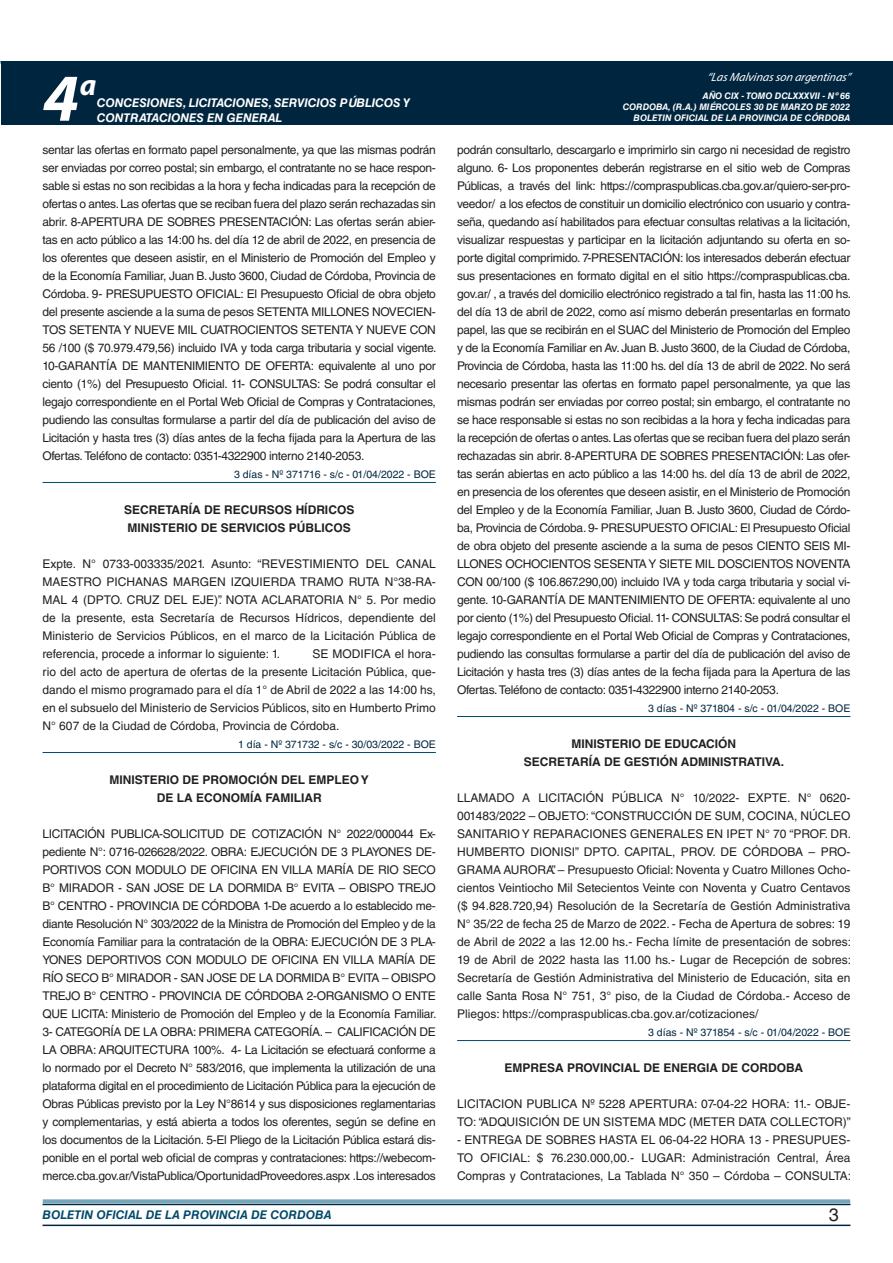
<style>
.page{position:relative;width:893px;height:1263px;background:#fff}
.page>*{position:absolute;margin:0;border:0;box-sizing:border-box;transform-origin:0 0}
.t1{font:italic 700 67.5px "Myriad Pro";color:#fff}
.t2{font:italic 700 30px "Myriad Pro";color:#fff}
.t3{font:18px "Helvetica LT Std";color:#231f20}
.TEXTO_BASE{font:12px/18px "Helvetica LT Std";color:#231f20;text-align:justify}
.RESUELVE{font:700 12px "Helvetica LT Std";color:#231f20}
.t4{font:italic 700 12px/14.4px "Helvetica LT Std";color:#fff}
.t5{font:italic 700 12px "Helvetica LT Std";color:#004b6c}
.t6{font:italic 12px "Myriad Pro";color:#fff}
.FECHA_DE_VENCIMIENTO{font:10.5px "Helvetica LT Std";color:#00263f}
.t7{font:italic 700 9px/10.8px "Helvetica LT Std";color:#fff;text-align:right}
</style>
<div class="page">
<hr style="left:43px;top:1224px;width:807px;height:2px;background:#00263f">
<div style="left:42px;top:1198px;width:809px;height:8px;background:#fff;opacity:.75"></div>
<div style="left:1px;top:61px;width:892px;height:64px;background:#00263f"></div>
<hr style="left:43px;top:482px;width:393px;height:1px;background:#004b6c">
<hr style="left:43px;top:752px;width:393px;height:1px;background:#004b6c">
<hr style="left:457px;top:716px;width:393px;height:1px;background:#004b6c">
<hr style="left:457px;top:1040px;width:393px;height:1px;background:#004b6c">
<h1 class="t1" style="left:43px;top:54px;width:38px">4</h1>
<h2 class="t2" style="left:80px;top:66px;width:18px">a</h2>
<p class="t4" style="left:97px;top:96px;width:315px">CONCESIONES, LICITACIONES, SERVICIOS PÚBLICOS Y<br>CONTRATACIONES EN GENERAL</p>
<p class="TEXTO_BASE" style="left:43px;top:141px;width:396px">sentar las ofertas en formato papel personalmente, ya que las mismas podrán ser enviadas por correo postal; sin embargo, el contratante no se hace respon&shy;sable si estas no son recibidas a la hora y fecha indicadas para la recepción de ofertas o antes. Las ofertas que se reciban fuera del plazo serán rechazadas sin abrir. 8-APERTURA DE SOBRES PRESENTACIÓN: Las ofertas serán abier&shy;tas en acto público a las 14:00 hs. del día 12 de abril de 2022, en presencia de los oferentes que deseen asistir, en el Ministerio de Promoción del Empleo y de la Economía Familiar, Juan B. Justo 3600, Ciudad de Córdoba, Provincia de Córdoba. 9- PRESUPUESTO OFICIAL: El Presupuesto Oficial de obra objeto del presente asciende a la suma de pesos SETENTA MILLONES NOVECIEN-TOS SETENTA Y NUEVE MIL CUATROCIENTOS SETENTA Y NUEVE CON 56 /100 ($ 70.979.479,56) incluido IVA y toda carga tributaria y social vigente.<br>10-GARANTÍA DE MANTENIMIENTO DE OFERTA: equivalente al uno por ciento (1%) del Presupuesto Oficial. 11- CONSULTAS: Se podrá consultar el legajo correspondiente en el Portal Web Oficial de Compras y Contrataciones, pudiendo las consultas formularse a partir del día de publicación del aviso de Licitación y hasta tres (3) días antes de la fecha fijada para la Apertura de las Ofertas. Teléfono de contacto: 0351-4322900 interno 2140-2053.</p>
<p class="FECHA_DE_VENCIMIENTO" style="left:234px;top:468px;width:203px">3 días - Nº 371716 - s/c - 01/04/2022 - BOE</p>
<p class="RESUELVE" style="left:124px;top:502px;width:232px">SECRETARÍA DE RECURSOS HÍDRICOS</p>
<p class="RESUELVE" style="left:128px;top:520px;width:225px">MINISTERIO DE SERVICIOS PÚBLICOS</p>
<p class="TEXTO_BASE" style="left:43px;top:555px;width:395px">Expte. N° 0733-003335/2021. Asunto: “REVESTIMIENTO DEL CANAL MAESTRO PICHANAS MARGEN IZQUIERDA TRAMO RUTA N°38-RA-MAL 4 (DPTO. CRUZ DEL EJE)”. NOTA ACLARATORIA N° 5. Por medio de la presente, esta Secretaría de Recursos Hídricos, dependiente del Ministerio de Servicios Públicos, en el marco de la Licitación Pública de referencia, procede a informar lo siguiente: 1.</p>
<p class="TEXTO_BASE" style="left:43px;top:645px;width:395px;text-indent:270px">SE MODIFICA el hora&shy;rio del acto de apertura de ofertas de la presente Licitación Pública, que&shy;dando el mismo programado para el día 1° de Abril de 2022 a las 14:00 hs, en el subsuelo del Ministerio de Servicios Públicos, sito en Humberto Primo N° 607 de la Ciudad de Córdoba, Provincia de Córdoba.</p>
<p class="FECHA_DE_VENCIMIENTO" style="left:238px;top:738px;width:199px">1 día - Nº 371732 - s/c - 30/03/2022 - BOE</p>
<p class="RESUELVE" style="left:109px;top:772px;width:261px">MINISTERIO DE PROMOCIÓN DEL EMPLEO Y</p>
<p class="RESUELVE" style="left:157px;top:790px;width:167px">DE LA ECONOMÍA FAMILIAR</p>
<p class="TEXTO_BASE" style="left:43px;top:825px;width:396px">LICITACIÓN PUBLICA-SOLICITUD DE COTIZACIÓN N° 2022/000044 Ex&shy;pediente N°: 0716-026628/2022. OBRA: EJECUCIÓN DE 3 PLAYONES DE-PORTIVOS CON MODULO DE OFICINA EN VILLA MARÍA DE RIO SECO B° MIRADOR - SAN JOSE DE LA DORMIDA B° EVITA – OBISPO TREJO B° CENTRO - PROVINCIA DE CÓRDOBA 1-De acuerdo a lo establecido me&shy;diante Resolución N° 303/2022 de la Ministra de Promoción del Empleo y de la Economía Familiar para la contratación de la OBRA: EJECUCIÓN DE 3 PLA-YONES DEPORTIVOS CON MODULO DE OFICINA EN VILLA MARÍA DE RÍO SECO B° MIRADOR - SAN JOSE DE LA DORMIDA B° EVITA – OBISPO TREJO B° CENTRO - PROVINCIA DE CÓRDOBA 2-ORGANISMO O ENTE QUE LICITA: Ministerio de Promoción del Empleo y de la Economía Familiar.<br>3- CATEGORÍA DE LA OBRA: PRIMERA CATEGORÍA. – CALIFICACIÓN DE LA OBRA: ARQUITECTURA 100%. 4- La Licitación se efectuará conforme a lo normado por el Decreto N° 583/2016, que implementa la utilización de una plataforma digital en el procedimiento de Licitación Pública para la ejecución de Obras Públicas previsto por la Ley N°8614 y sus disposiciones reglamentarias y complementarias, y está abierta a todos los oferentes, según se define en los documentos de la Licitación. 5-El Pliego de la Licitación Pública estará dis&shy;ponible en el portal web oficial de compras y contrataciones: https://webecom&shy;merce.cba.gov.ar/VistaPublica/OportunidadProveedores.aspx .Los interesados</p>
<p class="t6" style="left:707px;top:70px;width:145px">“LasMalvinasson argentinas”</p>
<p class="t7" style="left:623px;top:91px;width:229px">AÑO CIX - TOMO DCLXXXVII - Nº 66<br>CORDOBA, (R.A.) MIÉRCOLES 30 DE MARZO DE 2022</p>
<p class="t7" style="left:634px;top:112px;width:218px">BOLETIN OFICIAL DE LA PROVINCIA DE CÓRDOBA</p>
<p class="TEXTO_BASE" style="left:457px;top:141px;width:396px">podrán consultarlo, descargarlo e imprimirlo sin cargo ni necesidad de registro alguno. 6- Los proponentes deberán registrarse en el sitio web de Compras Públicas, a través del link: https://compraspublicas.cba.gov.ar/quiero-ser-pro&shy;veedor/ a los efectos de constituir un domicilio electrónico con usuario y contra&shy;seña, quedando así habilitados para efectuar consultas relativas a la licitación, visualizar respuestas y participar en la licitación adjuntando su oferta en so&shy;porte digital comprimido. 7-PRESENTACIÓN: los interesados deberán efectuar sus presentaciones en formato digital en el sitio https://compraspublicas.cba. gov.ar/ , a través del domicilio electrónico registrado a tal fin, hasta las 11:00 hs. del día 13 de abril de 2022, como así mismo deberán presentarlas en formato papel, las que se recibirán en el SUAC del Ministerio de Promoción del Empleo y de la Economía Familiar en Av. Juan B. Justo 3600, de la Ciudad de Córdoba, Provincia de Córdoba, hasta las 11:00 hs. del día 13 de abril de 2022. No será necesario presentar las ofertas en formato papel personalmente, ya que las mismas podrán ser enviadas por correo postal; sin embargo, el contratante no se hace responsable si estas no son recibidas a la hora y fecha indicadas para la recepción de ofertas o antes. Las ofertas que se reciban fuera del plazo serán rechazadas sin abrir. 8-APERTURA DE SOBRES PRESENTACIÓN: Las ofer&shy;tas serán abiertas en acto público a las 14:00 hs. del día 13 de abril de 2022, en presencia de los oferentes que deseen asistir, en el Ministerio de Promoción del Empleo y de la Economía Familiar, Juan B. Justo 3600, Ciudad de Córdo&shy;ba, Provincia de Córdoba. 9- PRESUPUESTO OFICIAL: El Presupuesto Oficial de obra objeto del presente asciende a la suma de pesos CIENTO SEIS MI-LLONES OCHOCIENTOS SESENTA Y SIETE MIL DOSCIENTOS NOVENTA CON 00/100 ($ 106.867.290,00) incluido IVA y toda carga tributaria y social vi&shy;gente. 10-GARANTÍA DE MANTENIMIENTO DE OFERTA: equivalente al uno por ciento (1%) del Presupuesto Oficial. 11- CONSULTAS: Se podrá consultar el legajo correspondiente en el Portal Web Oficial de Compras y Contrataciones, pudiendo las consultas formularse a partir del día de publicación del aviso de Licitación y hasta tres (3) días antes de la fecha fijada para la Apertura de las Ofertas. Teléfono de contacto: 0351-4322900 interno 2140-2053.</p>
<p class="FECHA_DE_VENCIMIENTO" style="left:648px;top:702px;width:204px">3 días - Nº 371804 - s/c - 01/04/2022 - BOE</p>
<p class="RESUELVE" style="left:571px;top:736px;width:166px">MINISTERIO DE EDUCACIÓN</p>
<p class="RESUELVE" style="left:524px;top:754px;width:262px">SECRETARÍA DE GESTIÓN ADMINISTRATIVA.</p>
<p class="TEXTO_BASE" style="left:457px;top:789px;width:396px">LLAMADO A LICITACIÓN PÚBLICA N° 10/2022- EXPTE. N° 0620- 001483/2022 – OBJETO: “CONSTRUCCIÓN DE SUM, COCINA, NÚCLEO SANITARIO Y REPARACIONES GENERALES EN IPET N° 70 “PROF. DR.<br>HUMBERTO DIONISI” DPTO. CAPITAL, PROV. DE CÓRDOBA – PRO-GRAMA AURORA”. – Presupuesto Oficial: Noventa y Cuatro Millones Ocho&shy;cientos Veintiocho Mil Setecientos Veinte con Noventa y Cuatro Centavos ($ 94.828.720,94) Resolución de la Secretaría de Gestión Administrativa N° 35/22 de fecha 25 de Marzo de 2022. - Fecha de Apertura de sobres: 19 de Abril de 2022 a las 12.00 hs.- Fecha límite de presentación de sobres:<br>19 de Abril de 2022 hasta las 11.00 hs.- Lugar de Recepción de sobres:<br>Secretaría de Gestión Administrativa del Ministerio de Educación, sita en calle Santa Rosa N° 751, 3° piso, de la Ciudad de Córdoba.- Acceso de Pliegos: https://compraspublicas.cba.gov.ar/cotizaciones/</p>
<p class="FECHA_DE_VENCIMIENTO" style="left:648px;top:1026px;width:204px">3 días - Nº 371854 - s/c - 01/04/2022 - BOE</p>
<p class="RESUELVE" style="left:504px;top:1060px;width:300px">EMPRESA PROVINCIAL DE ENERGIA DE CORDOBA</p>
<p class="TEXTO_BASE" style="left:457px;top:1095px;width:395px">LICITACION PUBLICA Nº 5228 APERTURA: 07-04-22 HORA: 11.- OBJE-<br>TO: “ADQUISICIÓN DE UN SISTEMA MDC (METER DATA COLLECTOR)”</p>
<p class="TEXTO_BASE" style="left:457px;top:1131px;width:395px">- ENTREGA DE SOBRES HASTA EL 06-04-22 HORA 13 - PRESUPUES-TO OFICIAL: $ 76.230.000,00.- LUGAR: Administración Central, Área Compras y Contrataciones, La Tablada N° 350 – Córdoba – CONSULTA:</p>
<p class="t5" style="left:43px;top:1208px;width:290px">BOLETIN OFICIAL DE LA PROVINCIA DE CORDOBA</p>
<h3 class="t3" style="left:829px;top:1204px;width:12px">3</h3>
</div>
